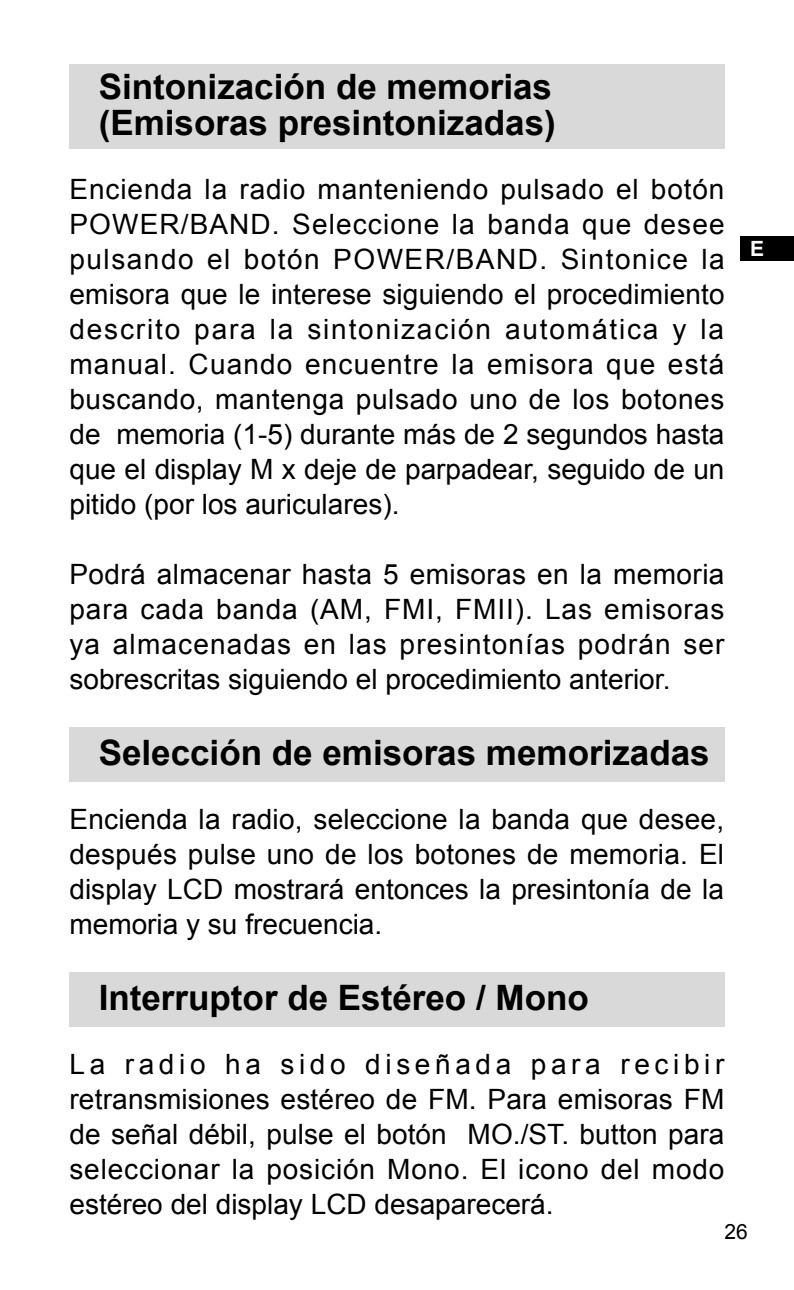
<style>
.page{position:relative;width:794px;height:1290px;background:#fff}
.page>*{position:absolute;margin:0;border:0;box-sizing:border-box;transform-origin:0 0}
.t1{font:700 35px/35px "Arial";color:#000}
.t2{font:28px/35px "Arial";color:#000;text-align:justify}
.t3{font:21px "Arial";color:#000}
.t4{font:700 21px "Arial";color:#fff}
</style>
<div class="page">
<div style="left:741px;top:236px;width:53px;height:24px;background:#000"></div>
<div style="left:69px;top:972px;width:655px;height:55px;background:#d9d9d9"></div>
<div style="left:69px;top:64px;width:655px;height:85px;background:#d9d9d9"></div>
<div style="left:69px;top:727px;width:655px;height:54px;background:#d9d9d9"></div>
<p class="t1" style="left:99px;top:71px;width:459px">Sintonización de memorias (Emisoras presintonizadas)</p>
<p class="t2" style="left:69px;top:171px;width:657px">Encienda la radio manteniendo pulsado el botón POWER/BAND. Seleccione la banda que desee pulsando el botón POWER/BAND. Sintonice la emisora que le interese siguiendo el procedimiento descrito para la sintonización automática y la manual. Cuando encuentre la emisora que está buscando, mantenga pulsado uno de los botones de memoria (1-5) durante más de 2 segundos hasta que el display M x deje de parpadear, seguido de un pitido (por los auriculares).</p>
<p class="t2" style="left:69px;top:556px;width:656px">Podrá almacenar hasta 5 emisoras en la memoria para cada banda (AM, FMI, FMII). Las emisoras ya almacenadas en las presintonías podrán ser sobrescritas siguiendo el procedimiento anterior.</p>
<p class="t1" style="left:99px;top:736px;width:612px">Selección de emisoras memorizadas</p>
<p class="t2" style="left:69px;top:801px;width:656px">Encienda la radio, seleccione la banda que desee, después pulse uno de los botones de memoria. El display LCD mostrará entonces la presintonía de la memoria y su frecuencia.</p>
<p class="t1" style="left:99px;top:981px;width:492px">Interruptor de Estéreo / Mono</p>
<p class="t2" style="left:69px;top:1046px;width:656px">La radio ha sido diseñada para recibir retransmisiones estéreo de FM. Para emisoras FM de señal débil, pulse el botón MO./ST. button para seleccionar la posición Mono. El icono del modo estéreo del display LCD desaparecerá.</p>
<p class="t4" style="left:750px;top:235px;width:16px">E</p>
<p class="t3" style="left:724px;top:1217px;width:25px">26</p>
</div>
